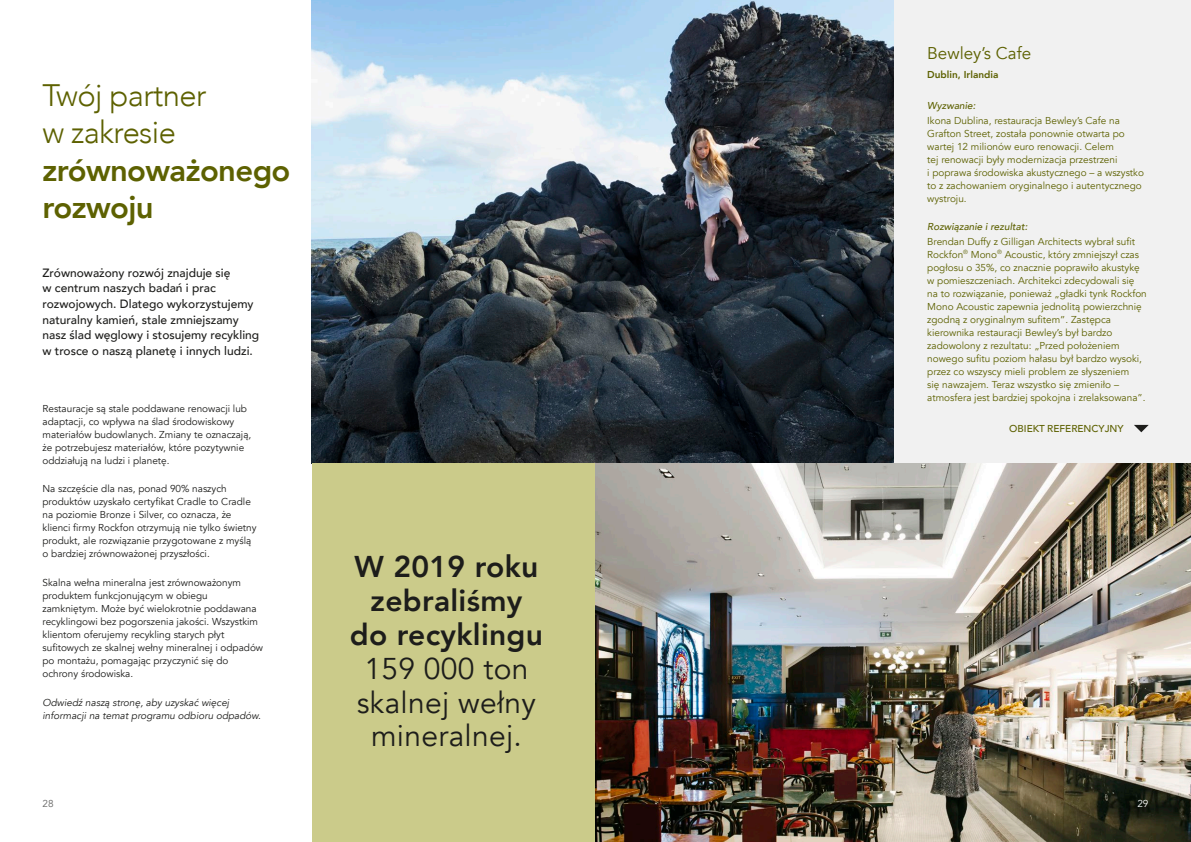
<style>
.page{position:relative;width:1191px;height:842px;background:#fff}
.page>*{position:absolute;margin:0;border:0;box-sizing:border-box;transform-origin:0 0}
.t1{font:800 31px/37.2px "Avenir";letter-spacing:-.02em;color:#5d6101}
.t2{font:300 31px/37.2px "Avenir";letter-spacing:-.02em;color:#5d6101}
.t3{font:30px/33.8px "Avenir";letter-spacing:.01em;color:#1d1d1b;text-align:center}
.t4{font:800 30px/33.8px "Avenir";letter-spacing:.01em;color:#1d1d1b;text-align:center}
.t5{font:17px "Avenir";color:#5d6101}
.t6{font:500 12px/15.6px "Avenir";color:#1d1d1b}
.t7{font:10px/13px "Avenir";color:#5d6101}
.t8{font:10px/13px "Avenir";color:#1d1d1b}
.t9{font:italic 10px/13px "Avenir";color:#1d1d1b}
.t10{font:italic 500 10px "Avenir";color:#5d6101}
.t11{font:500 10px "Avenir";color:#5d6101}
.t12{font:800 10px "Avenir";color:#5d6101}
.t13{font:10px "Avenir";color:#646463}
.t14{font:10px "Avenir";color:#fff}
</style>
<div class="page">
<div style="left:893px;top:0;width:298px;height:463px;background:#f1f1f1"></div>
<img style="left:312px;top:0;width:581px;height:463px">
<div style="left:312px;top:463px;width:283px;height:379px;background:#cbcb8a"></div>
<img style="left:595px;top:463px;width:596px;height:379px">
<svg style="left:1134px;top:425px;width:14px;height:7px"></svg>
<h1 class="t2" style="left:43px;top:77px;width:165px">Twój partner w zakresie</h1>
<h1 class="t1" style="left:43px;top:151px;width:249px">zrównoważonego rozwoju</h1>
<p class="t6" style="left:43px;top:264px;width:218px">Zrównoważony rozwój znajduje się<br>w centrum naszych badań i prac rozwojowych. Dlatego wykorzystujemy naturalny kamień, stale zmniejszamy nasz ślad węglowy i stosujemy recykling w trosce o naszą planetę i innych ludzi.</p>
<p class="t8" style="left:43px;top:402px;width:210px">Restauracje są stale poddawane renowacji lub adaptacji, co wpływa na ślad środowiskowy materiałów budowlanych. Zmiany te oznaczają, że potrzebujesz materiałów, które pozytywnie oddziałują na ludzi i planetę.</p>
<p class="t8" style="left:43px;top:483px;width:216px">Na szczęście dla nas, ponad 90% naszych produktów uzyskało certyfikat Cradle to Cradle na poziomie Bronze i Silver, co oznacza, że klienci firmy Rockfon otrzymują nie tylko świetny produkt, ale rozwiązanie przygotowane z myślą o bardziej zrównoważonej przyszłości.</p>
<p class="t8" style="left:43px;top:576px;width:222px">Skalna wełna mineralna jest zrównoważonym produktem funkcjonującym w obiegu zamkniętym. Może być wielokrotnie poddawana recyklingowi bez pogorszenia jakości. Wszystkim klientom oferujemy recykling starych płyt sufitowych ze skalnej wełny mineralnej i odpadów po montażu, pomagając przyczynić się do ochrony środowiska.</p>
<p class="t9" style="left:43px;top:696px;width:220px">Odwiedź naszą stronę, aby uzyskać więcej informacji na temat programu odbioru odpadów.</p>
<h2 class="t4" style="left:350px;top:550px;width:195px">W 2019 roku zebraliśmy do recyklingu</h2>
<h2 class="t3" style="left:357px;top:652px;width:181px">159 000 ton skalnej wełny mineralnej.</h2>
<h3 class="t5" style="left:927px;top:43px;width:105px">Bewley’s Cafe</h3>
<p class="t12" style="left:927px;top:66px;width:73px">Dublin, Irlandia</p>
<p class="t10" style="left:927px;top:100px;width:50px">Wyzwanie:</p>
<p class="t7" style="left:927px;top:114px;width:218px">Ikona Dublina, restauracja Bewley’s Cafe na Grafton Street, została ponownie otwarta po wartej 12 milionów euro renowacji. Celem<br>tej renowacji były modernizacja przestrzeni<br>i poprawa środowiska akustycznego – a wszystko to z zachowaniem oryginalnego i autentycznego wystroju.</p>
<p class="t10" style="left:927px;top:221px;width:102px">Rozwiązanie i rezultat:</p>
<p class="t7" style="left:927px;top:235px;width:221px">Brendan Duffy z Gilligan Architects wybrał sufit Rockfon<sup>®</sup> Mono<sup>®</sup> Acoustic, który zmniejszył czas pogłosu o 35%, co znacznie poprawiło akustykę w pomieszczeniach. Architekci zdecydowali się na to rozwiązanie, ponieważ „gładki tynk Rockfon Mono Acoustic zapewnia jednolitą powierzchnię zgodną z oryginalnym sufitem”. Zastępca kierownika restauracji Bewley’s był bardzo zadowolony z rezultatu: „Przed położeniem nowego sufitu poziom hałasu był bardzo wysoki, przez co wszyscy mieli problem ze słyszeniem<br>się nawzajem. Teraz wszystko się zmieniło – atmosfera jest bardziej spokojna i zrelaksowana”.</p>
<p class="t11" style="left:1009px;top:420px;width:116px">OBIEKT REFERENCYJNY</p>
<p class="t13" style="left:43px;top:797px;width:13px">28</p>
<p class="t14" style="left:1137px;top:797px;width:13px">29</p>
</div>
